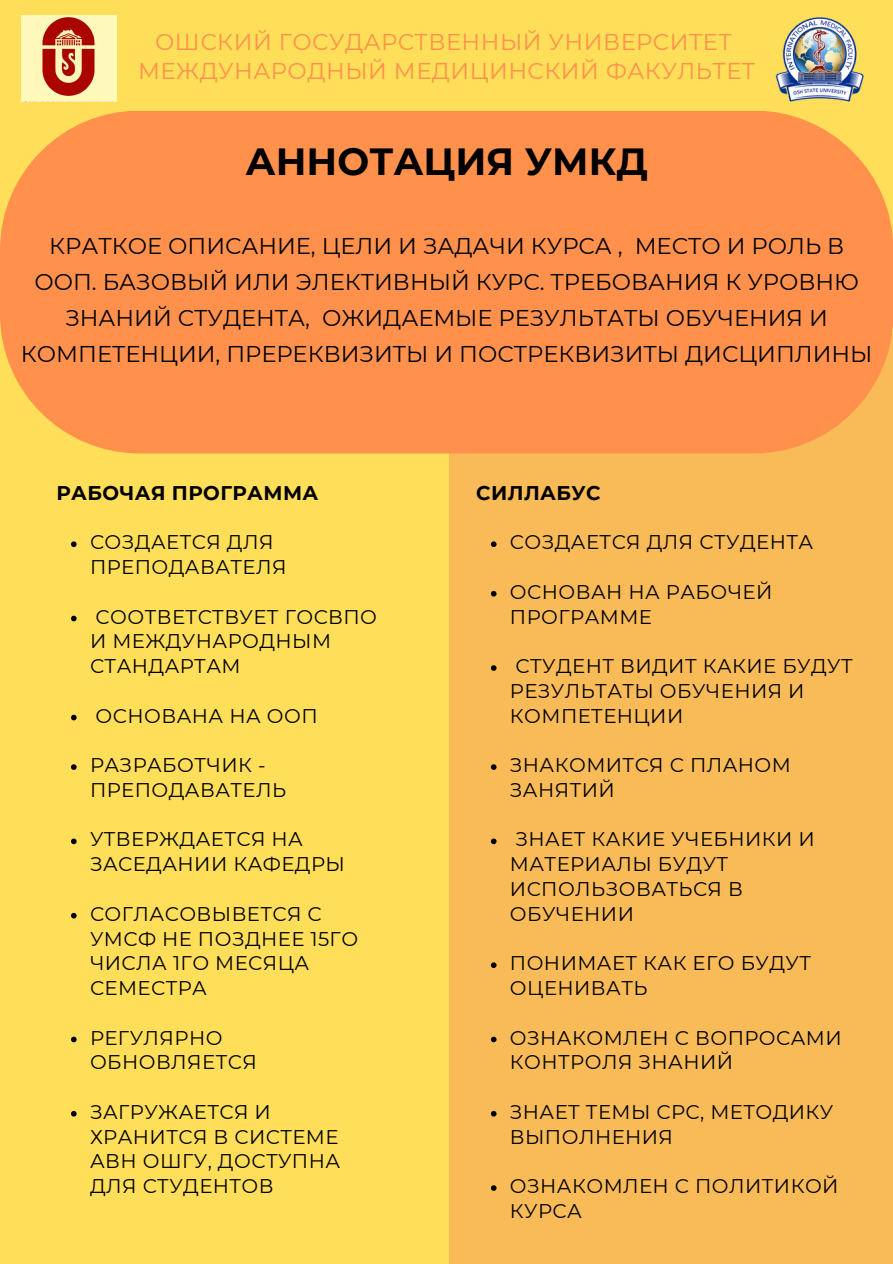
<style>
.page{position:relative;width:893px;height:1264px;background:#fff}
.page>*{position:absolute;margin:0;border:0;box-sizing:border-box;transform-origin:0 0}
.t1{font:700 37.8px "Montserrat";color:#000}
.t2{font:22.8px/36px "Montserrat";color:#000;text-align:center}
.t3{font:22.8px "Montserrat";letter-spacing:.02em;color:#ff914d}
.t4{font:19.8px/24.8px "Montserrat";letter-spacing:.02em;color:#000}
.t5{font:700 19.8px "Montserrat";letter-spacing:.02em;color:#000}
</style>
<div class="page">
<div style="left:0;top:0;width:892px;height:1263px;background:#ffde59"></div>
<div style="left:449px;top:334px;width:443px;height:929px;background:#f9bb58"></div>
<img style="left:21px;top:16px;width:96px;height:85px">
<img style="left:775px;top:17px;width:89px;height:85px">
<div style="left:0;top:111px;width:892px;height:342px;background:#ff914d;border-radius:140px"></div>
<svg style="left:71px;top:541px;width:6px;height:6px"></svg>
<svg style="left:71px;top:615px;width:6px;height:6px"></svg>
<svg style="left:71px;top:714px;width:6px;height:6px"></svg>
<svg style="left:71px;top:764px;width:6px;height:6px"></svg>
<svg style="left:71px;top:838px;width:6px;height:6px"></svg>
<svg style="left:71px;top:912px;width:6px;height:6px"></svg>
<svg style="left:71px;top:1036px;width:6px;height:6px"></svg>
<svg style="left:71px;top:1111px;width:6px;height:5px"></svg>
<svg style="left:491px;top:541px;width:5px;height:6px"></svg>
<svg style="left:491px;top:591px;width:5px;height:5px"></svg>
<svg style="left:491px;top:665px;width:5px;height:6px"></svg>
<svg style="left:491px;top:764px;width:5px;height:6px"></svg>
<svg style="left:491px;top:838px;width:5px;height:6px"></svg>
<svg style="left:491px;top:962px;width:5px;height:6px"></svg>
<svg style="left:491px;top:1036px;width:5px;height:6px"></svg>
<svg style="left:491px;top:1111px;width:5px;height:5px"></svg>
<svg style="left:491px;top:1185px;width:5px;height:5px"></svg>
<p class="t3" style="left:155px;top:27px;width:578px">ОШСКИЙ ГОСУДАРСТВЕННЫЙ УНИВЕРСИТЕТ</p>
<p class="t3" style="left:138px;top:57px;width:618px">МЕЖДУНАРОДНЫЙ МЕДИЦИНСКИЙ ФАКУЛЬТЕТ</p>
<h2 class="t1" style="left:245px;top:139px;width:404px">АННОТАЦИЯ УМКД</h2>
<p class="t2" style="left:21px;top:228px;width:853px">КРАТКОЕ ОПИСАНИЕ, ЦЕЛИ И ЗАДАЧИ КУРСА , МЕСТО И РОЛЬ В ООП. БАЗОВЫЙ ИЛИ ЭЛЕКТИВНЫЙ КУРС. ТРЕБОВАНИЯ К УРОВНЮ ЗНАНИЙ СТУДЕНТА, ОЖИДАЕМЫЕ РЕЗУЛЬТАТЫ ОБУЧЕНИЯ И КОМПЕТЕНЦИИ, ПРЕРЕКВИЗИТЫ И ПОСТРЕКВИЗИТЫ ДИСЦИПЛИНЫ</p>
<p class="t5" style="left:56px;top:480px;width:263px">РАБОЧАЯ ПРОГРАММА</p>
<p class="t4" style="left:90px;top:530px;width:198px">СОЗДАЕТСЯ ДЛЯ<br>ПРЕПОДАВАТЕЛЯ</p>
<p class="t4" style="left:90px;top:604px;width:288px">СООТВЕТСТВУЕТ ГОСВПО<br>И МЕЖДУНАРОДНЫМ<br>СТАНДАРТАМ</p>
<p class="t4" style="left:96px;top:703px;width:223px">ОСНОВАНА НА ООП</p>
<p class="t4" style="left:90px;top:752px;width:197px">РАЗРАБОТЧИК -<br>ПРЕПОДАВАТЕЛЬ</p>
<p class="t4" style="left:90px;top:827px;width:256px">УТВЕРЖДАЕТСЯ НА<br>ЗАСЕДАНИИ КАФЕДРЫ</p>
<p class="t4" style="left:90px;top:901px;width:270px">СОГЛАСОВЫВЕТСЯ С<br>УМСФ НЕ ПОЗДНЕЕ 15ГО<br>ЧИСЛА 1ГО МЕСЯЦА<br>СЕМЕСТРА</p>
<p class="t4" style="left:90px;top:1025px;width:168px">РЕГУЛЯРНО<br>ОБНОВЛЯЕТСЯ</p>
<p class="t4" style="left:90px;top:1099px;width:251px">ЗАГРУЖАЕТСЯ И<br>ХРАНИТСЯ В СИСТЕМЕ<br>АВН ОШГУ, ДОСТУПНА<br>ДЛЯ СТУДЕНТОВ</p>
<h1 class="t5" style="left:476px;top:480px;width:126px">СИЛЛАБУС</h1>
<h2 class="t4" style="left:510px;top:530px;width:305px">СОЗДАЕТСЯ ДЛЯ СТУДЕНТА</h2>
<h3 class="t4" style="left:510px;top:579px;width:264px">ОСНОВАН НА РАБОЧЕЙ<br>ПРОГРАММЕ</h3>
<p class="t4" style="left:510px;top:653px;width:344px">СТУДЕНТ ВИДИТ КАКИЕ БУДУТ<br>РЕЗУЛЬТАТЫ ОБУЧЕНИЯ И<br>КОМПЕТЕНЦИИ</p>
<p class="t4" style="left:510px;top:752px;width:282px">ЗНАКОМИТСЯ С ПЛАНОМ<br>ЗАНЯТИЙ</p>
<p class="t4" style="left:510px;top:827px;width:306px">ЗНАЕТ КАКИЕ УЧЕБНИКИ И<br>МАТЕРИАЛЫ БУДУТ<br>ИСПОЛЬЗОВАТЬСЯ В<br>ОБУЧЕНИИ</p>
<p class="t4" style="left:510px;top:950px;width:303px">ПОНИМАЕТ КАК ЕГО БУДУТ<br>ОЦЕНИВАТЬ</p>
<p class="t4" style="left:510px;top:1025px;width:333px">ОЗНАКОМЛЕН С ВОПРОСАМИ<br>КОНТРОЛЯ ЗНАНИЙ</p>
<p class="t4" style="left:510px;top:1099px;width:325px">ЗНАЕТ ТЕМЫ СРС, МЕТОДИКУ<br>ВЫПОЛНЕНИЯ</p>
<p class="t4" style="left:510px;top:1173px;width:330px">ОЗНАКОМЛЕН С ПОЛИТИКОЙ<br>КУРСА</p>
</div>
